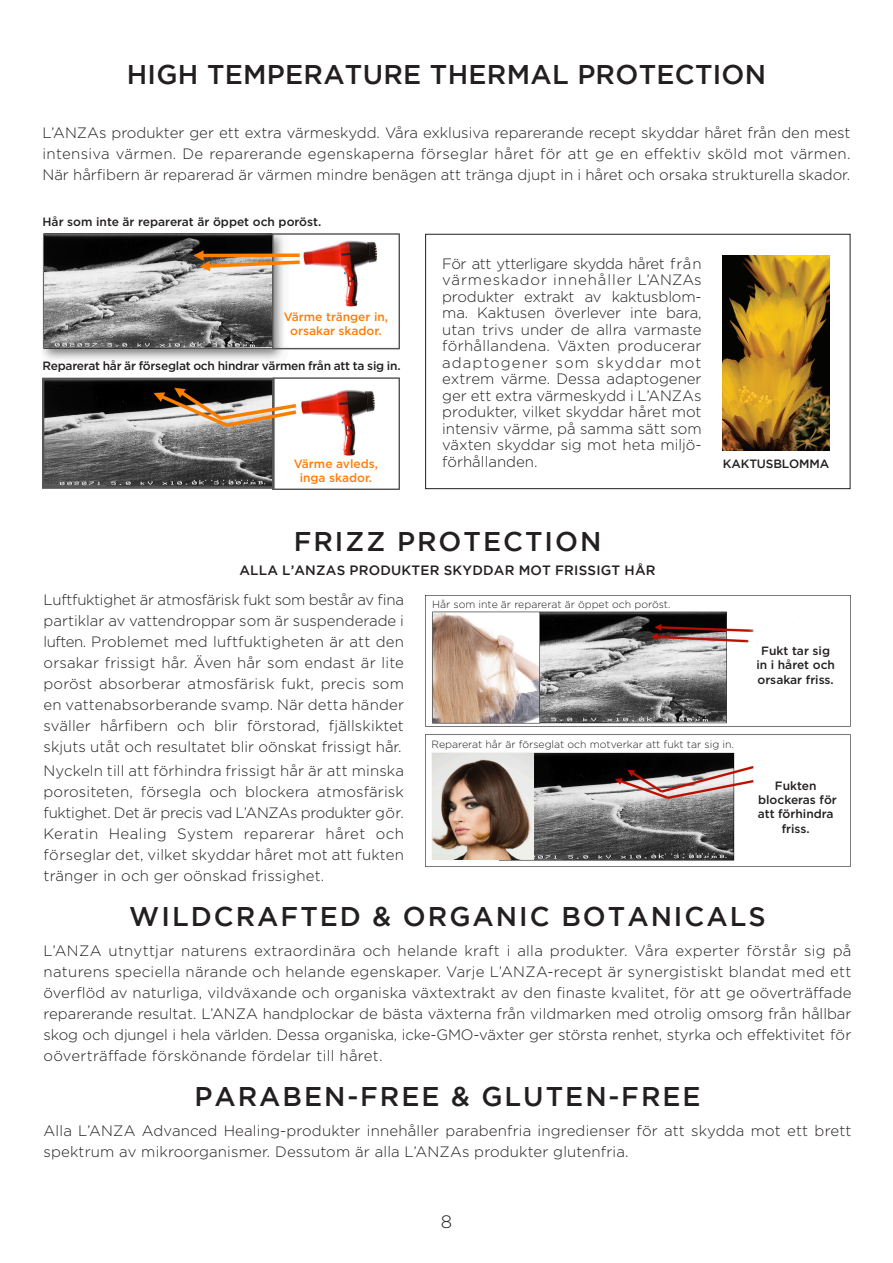
<style>
.page{position:relative;width:893px;height:1263px;background:#fff}
.page>*{position:absolute;margin:0;border:0;box-sizing:border-box;transform-origin:0 0}
.t1{font:500 27px "Gotham";letter-spacing:.075em;color:#231f20}
.t2{font:500 27px "Gotham";letter-spacing:.01em;color:#231f20}
.t3{font:300 18px "Gotham";color:#231f20}
.t4{font:300 15px/21px "Gotham";letter-spacing:.01em;color:#231f20;text-align:justify}
.t5{font:500 13.5px "Gotham";letter-spacing:.015em;color:#231f20}
.t6{font:500 12px/14.4px "Gotham";letter-spacing:-.005em;color:#231f20;text-align:center}
.t7{font:500 12px/14.4px "Gotham";color:#ff7d09;text-align:center}
.t8{font:500 12px "Gotham";letter-spacing:-.015em;color:#231f20}
.t9{font:300 10.5px "Gotham";color:#231f20}
</style>
<div class="page">
<img style="left:723px;top:255px;width:106px;height:196px">
<div style="left:425px;top:234px;width:425px;height:255px;border:1px solid #231f20"></div>
<img style="left:43px;top:234px;width:356px;height:255px">
<img style="left:425px;top:595px;width:425px;height:271px">
<p class="t2" style="left:127px;top:59px;width:641px">HIGH TEMPERATURE THERMAL PROTECTION</p>
<p class="t4" style="left:43px;top:121px;width:809px">L’ANZAs produkter ger ett extra värmeskydd. Våra exklusiva reparerande recept skyddar håret från den mest intensiva värmen. De reparerande egenskaperna förseglar håret för att ge en effektiv sköld mot värmen.<br>När hårfibern är reparerad är värmen mindre benägen att tränga djupt in i håret och orsaka strukturella skador.</p>
<p class="t6" style="left:43px;top:215px;width:280px">Hår som inte är reparerat är öppet och poröst.</p>
<p class="t7" style="left:284px;top:309px;width:106px">Värme tränger in, orsakar skador.</p>
<p class="t6" style="left:43px;top:358px;width:360px">Reparerat hår är förseglat och hindrar värmen från att ta sig in.</p>
<p class="t7" style="left:294px;top:456px;width:86px">Värme avleds, inga skador.</p>
<p class="t4" style="left:442px;top:255px;width:261px;line-height:16.5px">För att ytterligare skydda håret från värmeskador innehåller L’ANZAs produkter extrakt av kaktusblom&shy;ma. Kaktusen överlever inte bara, utan trivs under de allra varmaste förhållandena. Växten producerar adaptogener som skyddar mot extrem värme. Dessa adaptogener ger ett extra värmeskydd i L’ANZAs produkter, vilket skyddar håret mot intensiv värme, på samma sätt som växten skyddar sig mot heta miljö&shy;förhållanden.</p>
<p class="t8" style="left:723px;top:457px;width:108px">KAKTUSBLOMMA</p>
<p class="t1" style="left:294px;top:526px;width:309px">FRIZZ PROTECTION</p>
<p class="t5" style="left:239px;top:563px;width:418px">ALLA L’ANZAS PRODUKTER SKYDDAR MOT FRISSIGT HÅR</p>
<p class="t4" style="left:44px;top:589px;width:362px">Luftfuktighet är atmosfärisk fukt som består av fina partiklar av vattendroppar som är suspenderade i luften. Problemet med luftfuktigheten är att den orsakar frissigt hår. Även hår som endast är lite poröst absorberar atmosfärisk fukt, precis som en vattenabsorberande svamp. När detta händer sväller hårfibern och blir förstorad, fjällskiktet skjuts utåt och resultatet blir oönskat frissigt hår.</p>
<p class="t4" style="left:44px;top:760px;width:362px">Nyckeln till att förhindra frissigt hår är att minska porositeten, försegla och blockera atmosfärisk fuktighet. Det är precis vad L’ANZAs produkter gör.<br>Keratin Healing System reparerar håret och förseglar det, vilket skyddar håret mot att fukten tränger in och ger oönskad frissighet.</p>
<p class="t1" style="left:129px;top:901px;width:638px">WILDCRAFTED &amp; ORGANIC BOTANICALS</p>
<p class="t4" style="left:44px;top:940px;width:809px">L’ANZA utnyttjar naturens extraordinära och helande kraft i alla produkter. Våra experter förstår sig på naturens speciella närande och helande egenskaper. Varje L’ANZA-recept är synergistiskt blandat med ett överflöd av naturliga, vildväxande och organiska växtextrakt av den finaste kvalitet, för att ge oöverträffade reparerande resultat. L’ANZA handplockar de bästa växterna från vildmarken med otrolig omsorg från hållbar skog och djungel i hela världen. Dessa organiska, icke-GMO-växter ger största renhet, styrka och effektivitet för oöverträffade förskönande fördelar till håret.</p>
<p class="t1" style="left:194px;top:1081px;width:508px">PARABEN-FREE &amp; GLUTEN-FREE</p>
<p class="t4" style="left:44px;top:1120px;width:809px">Alla L’ANZA Advanced Healing-produkter innehåller parabenfria ingredienser för att skydda mot ett brett spektrum av mikroorganismer. Dessutom är alla L’ANZAs produkter glutenfria.</p>
<p class="t9" style="left:432px;top:597px;width:240px">Hår som inte är reparerat är öppet och poröst.</p>
<p class="t6" style="left:756px;top:643px;width:80px">Fukt tar sig in i håret och orsakar friss.</p>
<p class="t9" style="left:432px;top:737px;width:304px">Reparerat hår är förseglat och motverkar att fukt tar sig in.</p>
<p class="t6" style="left:775px;top:778px;width:43px">Fukten</p>
<p class="t6" style="left:758px;top:792px;width:81px">blockeras för att förhindra friss.</p>
<p class="t3" style="left:441px;top:1210px;width:13px">8</p>
</div>
